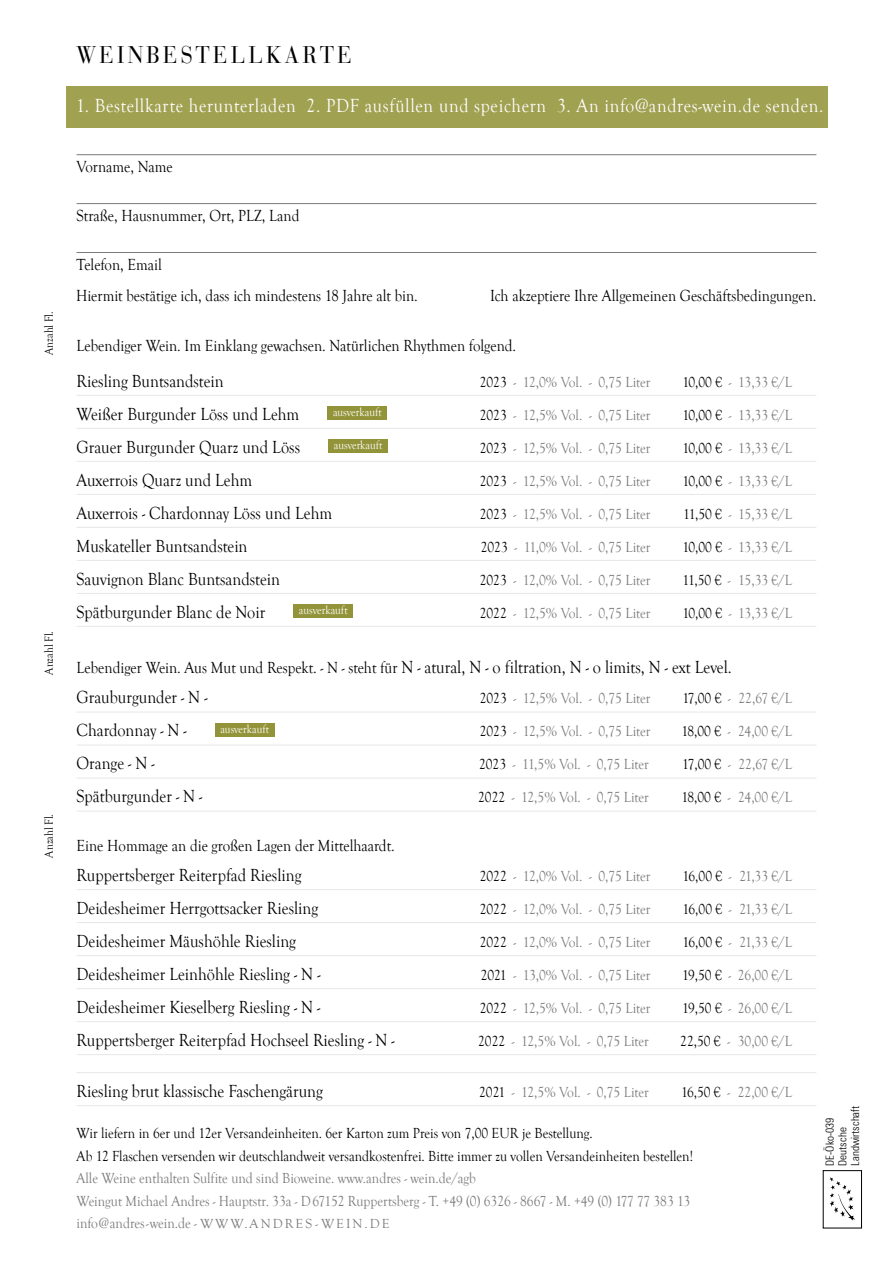
<style>
.page{position:relative;width:893px;height:1263px;background:#fff}
.page>*{position:absolute;margin:0;border:0;box-sizing:border-box;transform-origin:0 0}
.t1{font:24px "Bauer Bodoni Std";letter-spacing:.15em;color:#000;scale:.9 1}
.t2{font:19.5px "Goudy Old Style T";letter-spacing:.04em;color:#fff;scale:.9 1}
.t3{font:18px/30.3px "Goudy Old Style T";color:#000;scale:.9 1}
.t4{font:16.5px "Goudy Old Style T";color:#000;scale:.9 1}
.t5{font:15px/22.5px "Goudy Old Style T";color:#7c7b7b;scale:.9 1}
.t6{font:15px/22.5px "Goudy Old Style T";color:#000;scale:.9 1}
.t7{font:12px "Goudy Old Style T";color:#fff;scale:.9 1}
.t8{font:12px "Goudy Old Style T";color:#000;scale:.9 1}
.t9{font:300 condensed 11.25px/12.6px "Zurich BT";color:#000}
.s1{color:#000}
.s2{font-size:16.5px}
.s3{font-size:13.5px}
</style>
<div class="page">
<div style="left:66px;top:86px;width:762px;height:42px;background:#a0a151"></div>
<hr style="left:77px;top:712px;width:739px;height:1px;background:#e7e7e7">
<hr style="left:77px;top:745px;width:739px;height:1px;background:#e7e7e7">
<hr style="left:77px;top:778px;width:739px;height:1px;background:#e7e7e7">
<hr style="left:77px;top:811px;width:739px;height:1px;background:#e7e7e7">
<div style="left:215px;top:723px;width:59px;height:13px;background:#939439"></div>
<svg style="left:829px;top:1177px;width:26px;height:43px"></svg>
<div style="left:823px;top:1170px;width:39px;height:58px;border:1px solid #000"></div>
<hr style="left:77px;top:203px;width:739px;height:1px;background:#7c7b7b">
<hr style="left:77px;top:252px;width:739px;height:1px;background:#7c7b7b">
<hr style="left:77px;top:154px;width:739px;height:1px;background:#7c7b7b">
<hr style="left:77px;top:395px;width:739px;height:1px;background:#e7e7e7">
<hr style="left:77px;top:428px;width:739px;height:1px;background:#e7e7e7">
<hr style="left:77px;top:461px;width:739px;height:1px;background:#e7e7e7">
<hr style="left:77px;top:527px;width:739px;height:1px;background:#e7e7e7">
<hr style="left:77px;top:560px;width:739px;height:1px;background:#e7e7e7">
<hr style="left:77px;top:593px;width:739px;height:1px;background:#e7e7e7">
<hr style="left:77px;top:626px;width:739px;height:1px;background:#e7e7e7">
<div style="left:328px;top:406px;width:59px;height:14px;background:#939439"></div>
<div style="left:329px;top:439px;width:59px;height:14px;background:#939439"></div>
<div style="left:294px;top:604px;width:59px;height:14px;background:#939439"></div>
<hr style="left:77px;top:889px;width:739px;height:1px;background:#e7e7e7">
<hr style="left:77px;top:922px;width:739px;height:1px;background:#e7e7e7">
<hr style="left:77px;top:955px;width:739px;height:1px;background:#e7e7e7">
<hr style="left:77px;top:988px;width:739px;height:1px;background:#e7e7e7">
<hr style="left:77px;top:1021px;width:739px;height:1px;background:#e7e7e7">
<hr style="left:77px;top:1054px;width:739px;height:1px;background:#e7e7e7">
<hr style="left:77px;top:1072px;width:739px;height:1px;background:#e7e7e7">
<hr style="left:77px;top:1105px;width:739px;height:1px;background:#e7e7e7">
<hr style="left:77px;top:494px;width:739px;height:1px;background:#e8e7e7">
<p class="t8" style="left:42px;top:355px;width:50px;rotate:-90deg">Anzahl Fl.</p>
<p class="t8" style="left:42px;top:675px;width:50px;rotate:-90deg">Anzahl Fl.</p>
<p class="t8" style="left:42px;top:857px;width:50px;rotate:-90deg">Anzahl Fl.</p>
<h1 class="t1" style="left:76px;top:40px;width:308px">WEINBESTELLKARTE</h1>
<h2 class="t2" style="left:76px;top:95px;width:832px">1. Bestellkarte herunterladen 2. PDF ausfüllen und speichern 3. An info@andres-wein.de senden.</h2>
<p class="t4" style="left:77px;top:157px;width:108px">Vorname, Name</p>
<p class="t4" style="left:77px;top:206px;width:249px">Straße, Hausnummer, Ort, PLZ, Land</p>
<p class="t4" style="left:77px;top:255px;width:96px">Telefon, Email</p>
<p class="t4" style="left:76px;top:286px;width:381px">Hiermit bestätige ich, dass ich mindestens 18 Jahre alt bin.</p>
<p class="t4" style="left:490px;top:286px;width:364px">Ich akzeptiere Ihre Allgemeinen Geschäftsbedingungen.</p>
<p class="t4" style="left:77px;top:336px;width:490px">Lebendiger Wein. Im Einklang gewachsen. Natürlichen Rhythmen folgend.</p>
<p class="t3" style="left:77px;top:366px;width:165px">Riesling Buntsandstein</p>
<p class="t5" style="left:480px;top:371px;width:191px"><span class="s1">2023</span> - 12,0% Vol. - 0,75 Liter</p>
<p class="t5" style="left:682px;top:371px;width:123px"><span class="s1">10,00 €</span> - 13,33 €/L</p>
<p class="t3" style="left:77px;top:399px;width:249px">Weißer Burgunder Löss und Lehm</p>
<p class="t7" style="left:333px;top:406px;width:56px">ausverkauft</p>
<p class="t5" style="left:480px;top:404px;width:191px"><span class="s1">2023</span> - 12,5% Vol. - 0,75 Liter</p>
<p class="t5" style="left:682px;top:404px;width:123px"><span class="s1">10,00 €</span> - 13,33 €/L</p>
<p class="t3" style="left:77px;top:432px;width:250px">Grauer Burgunder Quarz und Löss</p>
<p class="t7" style="left:334px;top:439px;width:56px">ausverkauft</p>
<p class="t5" style="left:480px;top:437px;width:191px"><span class="s1">2023</span> - 12,5% Vol. - 0,75 Liter</p>
<p class="t5" style="left:682px;top:437px;width:123px"><span class="s1">10,00 €</span> - 13,33 €/L</p>
<p class="t3" style="left:77px;top:465px;width:197px">Auxerrois Quarz und Lehm</p>
<p class="t5" style="left:480px;top:470px;width:191px"><span class="s1">2023</span> - 12,5% Vol. - 0,75 Liter</p>
<p class="t5" style="left:682px;top:470px;width:123px"><span class="s1">10,00 €</span> - 13,33 €/L</p>
<p class="t3" style="left:77px;top:498px;width:286px">Auxerrois - Chardonnay Löss und Lehm</p>
<p class="t5" style="left:480px;top:503px;width:191px"><span class="s1">2023</span> - 12,5% Vol. - 0,75 Liter</p>
<p class="t5" style="left:683px;top:503px;width:123px"><span class="s1">11,50 €</span> - 15,33 €/L</p>
<p class="t3" style="left:77px;top:531px;width:192px">Muskateller Buntsandstein</p>
<p class="t5" style="left:481px;top:536px;width:190px"><span class="s1">2023</span> - 11,0% Vol. - 0,75 Liter</p>
<p class="t5" style="left:682px;top:536px;width:123px"><span class="s1">10,00 €</span> - 13,33 €/L</p>
<p class="t3" style="left:77px;top:564px;width:228px">Sauvignon Blanc Buntsandstein</p>
<p class="t5" style="left:480px;top:569px;width:191px"><span class="s1">2023</span> - 12,0% Vol. - 0,75 Liter</p>
<p class="t5" style="left:682px;top:569px;width:123px"><span class="s1">11,50 €</span> - 15,33 €/L</p>
<p class="t3" style="left:77px;top:597px;width:211px">Spätburgunder Blanc de Noir</p>
<p class="t7" style="left:299px;top:604px;width:56px">ausverkauft</p>
<p class="t5" style="left:480px;top:602px;width:191px"><span class="s1">2022</span> - 12,5% Vol. - 0,75 Liter</p>
<p class="t5" style="left:682px;top:602px;width:123px"><span class="s1">10,00 €</span> - 13,33 €/L</p>
<p class="t3" style="left:77px;top:652px;width:729px"><span class="s2">Lebendiger Wein. Aus Mut und Respekt. - N - steht für</span> N - atural, N - o filtration, N - o limits, N - ext Level.<br>Grauburgunder - N -</p>
<p class="t5" style="left:480px;top:687px;width:191px"><span class="s1">2023</span> - 12,5% Vol. - 0,75 Liter</p>
<p class="t5" style="left:682px;top:687px;width:123px"><span class="s1">17,00 €</span> - 22,67 €/L</p>
<p class="t3" style="left:77px;top:716px;width:124px">Chardonnay - N -</p>
<p class="t7" style="left:220px;top:723px;width:56px">ausverkauft</p>
<p class="t5" style="left:480px;top:720px;width:191px"><span class="s1">2023</span> - 12,5% Vol. - 0,75 Liter</p>
<p class="t5" style="left:681px;top:720px;width:124px"><span class="s1">18,00 €</span> - 24,00 €/L</p>
<p class="t3" style="left:77px;top:749px;width:88px">Orange - N -</p>
<p class="t5" style="left:479px;top:753px;width:190px"><span class="s1">2023</span> - 11,5% Vol. - 0,75 Liter</p>
<p class="t5" style="left:682px;top:753px;width:124px"><span class="s1">17,00 €</span> - 22,67 €/L</p>
<p class="t3" style="left:77px;top:782px;width:141px">Spätburgunder - N -</p>
<p class="t5" style="left:478px;top:786px;width:191px"><span class="s1">2022</span> - 12,5% Vol. - 0,75 Liter</p>
<p class="t5" style="left:681px;top:786px;width:124px"><span class="s1">18,00 €</span> - 24,00 €/L</p>
<p class="t4" style="left:77px;top:836px;width:355px">Eine Hommage an die großen Lagen der Mittelhaardt.</p>
<p class="t3" style="left:77px;top:860px;width:251px">Ruppertsberger Reiterpfad Riesling</p>
<p class="t5" style="left:480px;top:865px;width:191px"><span class="s1">2022</span> - 12,0% Vol. - 0,75 Liter</p>
<p class="t5" style="left:683px;top:865px;width:123px"><span class="s1">16,00 €</span> - 21,33 €/L</p>
<p class="t3" style="left:77px;top:893px;width:270px">Deidesheimer Herrgottsacker Riesling</p>
<p class="t5" style="left:480px;top:898px;width:191px"><span class="s1">2022</span> - 12,0% Vol. - 0,75 Liter</p>
<p class="t5" style="left:683px;top:898px;width:123px"><span class="s1">16,00 €</span> - 21,33 €/L</p>
<p class="t3" style="left:77px;top:926px;width:245px">Deidesheimer Mäushöhle Riesling</p>
<p class="t5" style="left:480px;top:931px;width:191px"><span class="s1">2022</span> - 12,0% Vol. - 0,75 Liter</p>
<p class="t5" style="left:683px;top:931px;width:123px"><span class="s1">16,00 €</span> - 21,33 €/L</p>
<p class="t3" style="left:77px;top:959px;width:272px">Deidesheimer Leinhöhle Riesling - N -</p>
<p class="t5" style="left:481px;top:964px;width:190px"><span class="s1">2021</span> - 13,0% Vol. - 0,75 Liter</p>
<p class="t5" style="left:682px;top:964px;width:124px"><span class="s1">19,50 €</span> - 26,00 €/L</p>
<p class="t3" style="left:77px;top:992px;width:272px">Deidesheimer Kieselberg Riesling - N -</p>
<p class="t5" style="left:480px;top:997px;width:191px"><span class="s1">2022</span> - 12,5% Vol. - 0,75 Liter</p>
<p class="t5" style="left:682px;top:997px;width:124px"><span class="s1">19,50 €</span> - 26,00 €/L</p>
<p class="t3" style="left:77px;top:1025px;width:355px">Ruppertsberger Reiterpfad Hochseel Riesling - N -</p>
<p class="t5" style="left:478px;top:1030px;width:191px"><span class="s1">2022</span> - 12,5% Vol. - 0,75 Liter</p>
<p class="t5" style="left:680px;top:1030px;width:126px"><span class="s1">22,50 €</span> - 30,00 €/L</p>
<p class="t3" style="left:77px;top:1076px;width:275px">Riesling brut klassische Faschengärung</p>
<p class="t5" style="left:479px;top:1081px;width:190px"><span class="s1">2021</span> - 12,5% Vol. - 0,75 Liter</p>
<p class="t5" style="left:681px;top:1081px;width:125px"><span class="s1">16,50 €</span> - 22,00 €/L</p>
<p class="t6" style="left:77px;top:1122px;width:686px">Wir liefern in 6er und 12er Versandeinheiten. 6er Karton zum Preis von 7,00 EUR je Bestellung.<br>Ab 12 Flaschen versenden wir deutschlandweit versandkostenfrei. Bitte immer zu vollen Versandeinheiten bestellen!</p>
<p class="t5" style="left:77px;top:1167px;width:683px">Alle Weine enthalten Sulfite und sind Bioweine. www.andres - wein.de/agb<br>Weingut Michael Andres - Hauptstr. 33a - D67152 Ruppertsberg - T. +49 (0) 6326 - 8667 - M. +49 (0) 177 77 383 13 info@andres-wein.de - <span class="s3">WWW.ANDRES - WEIN.DE</span></p>
<p class="t9" style="left:823px;top:1165px;width:61px;rotate:-90deg">DE-Öko-039<br>Deutsche<br>Landwirtschaft</p>
</div>
